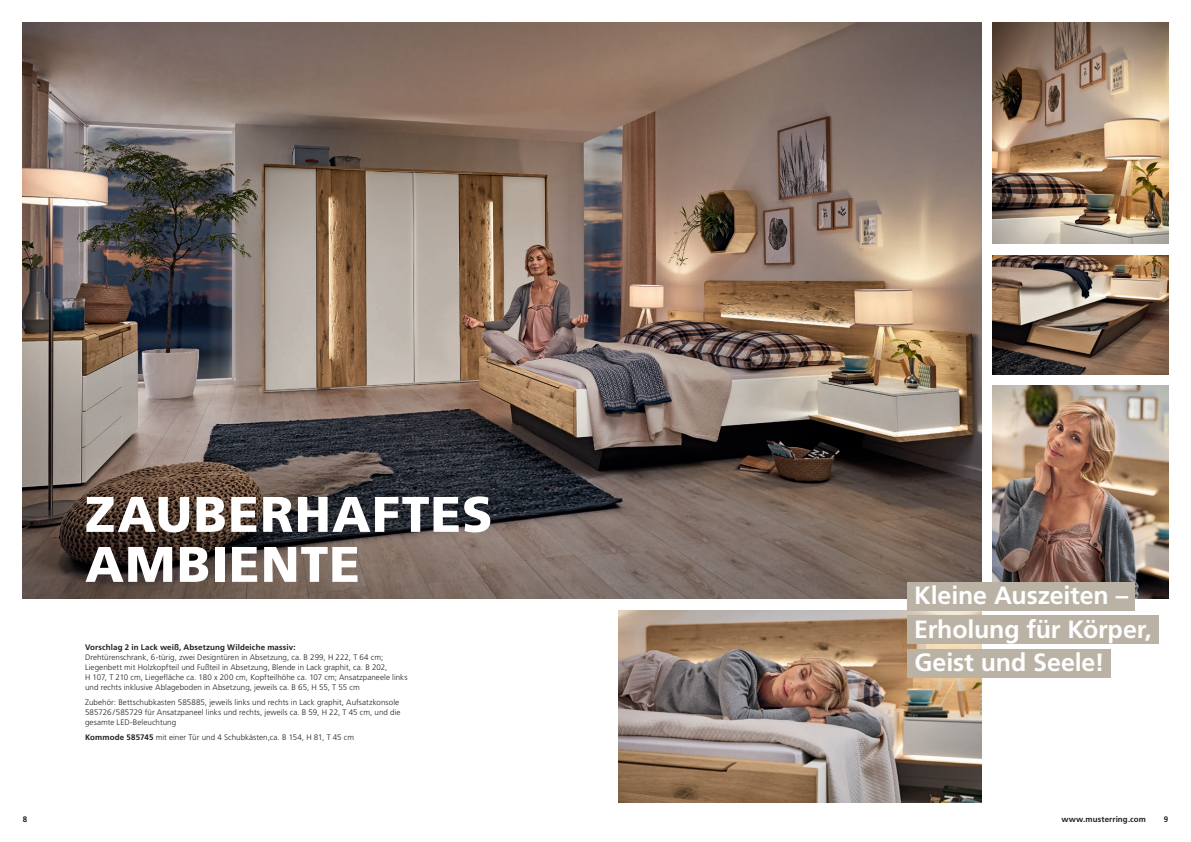
<style>
.page{position:relative;width:1191px;height:842px;background:#fff}
.page>*{position:absolute;margin:0;border:0;box-sizing:border-box;transform-origin:0 0}
.t1{font:900 50px/50px "Frutiger LT Std";letter-spacing:.025em;color:#fff}
.t2{font:700 25px/33.5px "Frutiger LT Std";letter-spacing:-.005em;color:#fff}
.t3{font:300 8px/10px "Frutiger LT Std";letter-spacing:.005em;color:#231f20}
.t4{font:700 8px "Frutiger LT Std";letter-spacing:.015em;color:#231f20}
.s1{font-weight:700}
</style>
<div class="page">
<img style="left:23px;top:23px;width:958px;height:575px">
<img style="left:992px;top:23px;width:176px;height:221px">
<img style="left:992px;top:255px;width:176px;height:119px">
<img style="left:992px;top:386px;width:176px;height:212px">
<img style="left:618px;top:610px;width:363px;height:193px">
<div style="left:907px;top:582px;width:228px;height:28px;background:#bab2a5"></div>
<div style="left:907px;top:615px;width:251px;height:29px;background:#bab2a5"></div>
<div style="left:907px;top:649px;width:204px;height:28px;background:#bab2a5"></div>
<h1 class="t1" style="left:85px;top:489px;width:409px">ZAUBERHAFTES<br>AMBIENTE</h1>
<p class="t4" style="left:85px;top:642px;width:212px">Vorschlag 2 in Lack weiß, Absetzung Wildeiche massiv:</p>
<p class="t3" style="left:85px;top:652px;width:324px">Drehtürenschrank, 6-türig, zwei Designtüren in Absetzung, ca. B 299, H 222, T 64 cm; Liegenbett mit Holzkopfteil und Fußteil in Absetzung, Blende in Lack graphit, ca. B 202,<br>H 107, T 210 cm, Liegefläche ca. 180 x 200 cm, Kopfteilhöhe ca. 107 cm; Ansatzpaneele links und rechts inklusive Ablageboden in Absetzung, jeweils ca. B 65, H 55, T 55 cm</p>
<p class="t3" style="left:85px;top:697px;width:317px">Zubehör: Bettschubkasten 585885, jeweils links und rechts in Lack graphit, Aufsatzkonsole<br>585726/585729 für Ansatzpaneel links und rechts, jeweils ca. B 59, H 22, T 45 cm, und die gesamte LED-Beleuchtung</p>
<p class="t3" style="left:85px;top:732px;width:271px"><span class="s1">Kommode 585745</span> mit einer Tür und 4 Schubkästen,ca. B 154, H 81, T 45 cm</p>
<h2 class="t2" style="left:914px;top:579px;width:239px">Kleine Auszeiten –<br>Erholung für Körper,<br>Geist und Seele!</h2>
<p class="t4" style="left:23px;top:815px;width:6px">8</p>
<p class="t4" style="left:1061px;top:815px;width:86px">www.musterring.com</p>
<p class="t4" style="left:1163px;top:815px;width:6px">9</p>
</div>
